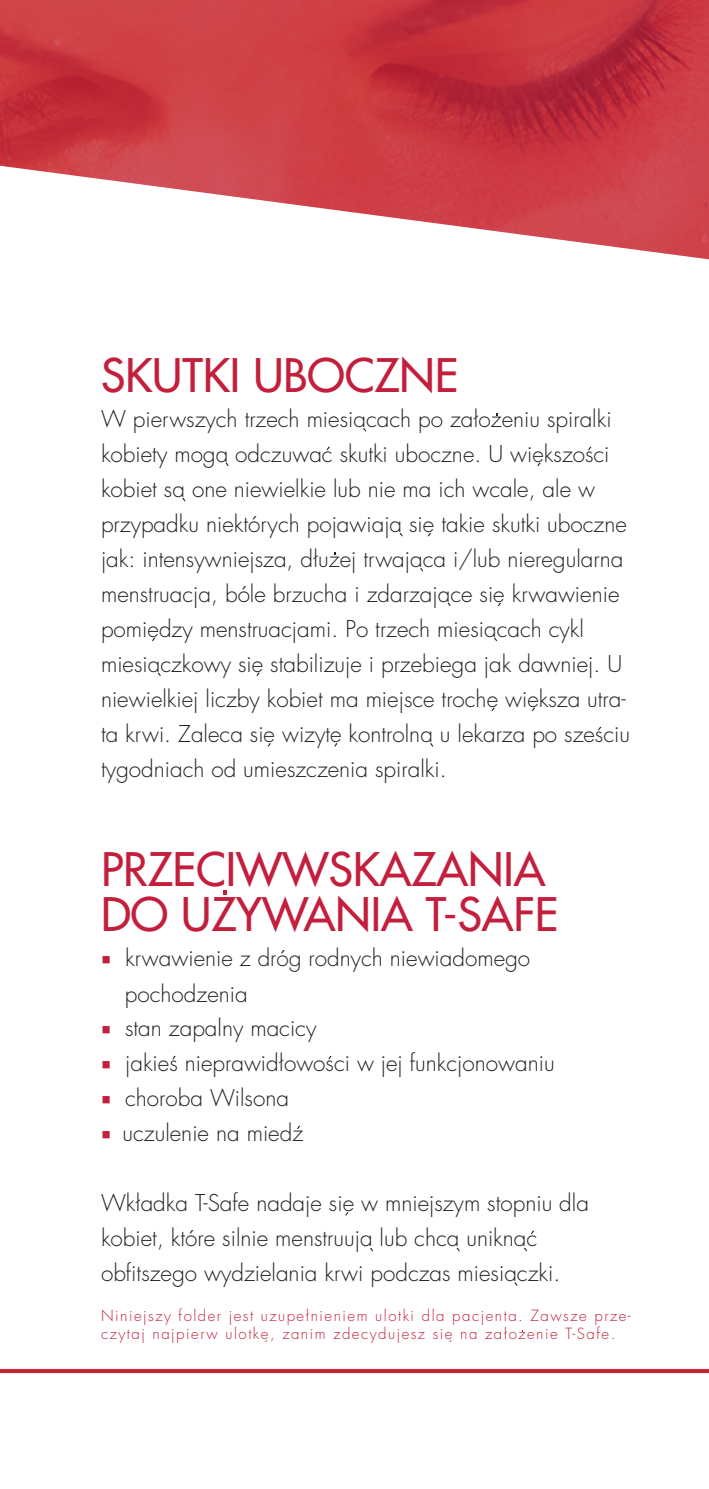
<style>
.page{position:relative;width:709px;height:1489px;background:#fff}
.page>*{position:absolute;margin:0;border:0;box-sizing:border-box;transform-origin:0 0}
.t1{font:500 45px "Futura Std";color:#c31f3d}
.t2{font:300 22.5px/35px "Futura Std";color:#231f20}
.t3{font:300 15px "Futura Std";letter-spacing:.1em;color:#c31f3d}
.s1{font-family:"Minion Pro";font-weight:400;font-size:25px;color:#c31f3d}
</style>
<div class="page">
<img style="left:0;top:0;width:709px;height:259px">
<img style="left:0;top:1233px;width:709px;height:141px">
<svg style="left:224px;top:890px;width:3px;height:4px"></svg>
<svg style="left:370px;top:1247px;width:3px;height:4px"></svg>
<svg style="left:456px;top:1247px;width:4px;height:4px"></svg>
<svg style="left:524px;top:1247px;width:3px;height:4px"></svg>
<p class="t1" style="left:101px;top:347px;width:359px">SKUTKI UBOCZNE</p>
<p class="t2" style="left:101px;top:401px;width:530px">W pierwszych trzech miesiacach po załozeniu spiralki kobiety moga odczuwac skutki uboczne. U wiekszosci kobiet sa one niewielkie lub nie ma ich wcale, ale w przypadku niektórych pojawiaja sie takie skutki uboczne jak: intensywniejsza, dłuzej trwajaca i/lub nieregularna menstruacja, bóle brzucha i zdarzajace sie krwawienie pomiedzy menstruacjami. Po trzech miesiacach cykl miesiaczkowy sie stabilizuje i przebiega jak dawniej. U niewielkiej liczby kobiet ma miejsce troche wieksza utra&shy;ta krwi. Zaleca sie wizyte kontrolna u lekarza po szesciu tygodniach od umieszczenia spiralki.</p>
<p class="t1" style="left:101px;top:841px;width:446px">PRZECIWWSKAZANIA</p>
<p class="t1" style="left:101px;top:886px;width:459px">DO UZYWANIA T-SAFE</p>
<p class="t2" style="left:101px;top:941px;width:431px"><span class="s1">■</span> krwawienie z dróg rodnych niewiadomego</p>
<p class="t2" style="left:125px;top:977px;width:124px">pochodzenia</p>
<p class="t2" style="left:101px;top:1011px;width:217px"><span class="s1">■</span> stan zapalny macicy</p>
<p class="t2" style="left:101px;top:1046px;width:455px"><span class="s1">■</span> jakies nieprawidłowosci w jej funkcjonowaniu</p>
<p class="t2" style="left:101px;top:1081px;width:189px"><span class="s1">■</span> choroba Wilsona</p>
<p class="t2" style="left:101px;top:1116px;width:204px"><span class="s1">■</span> uczulenie na miedz</p>
<p class="t2" style="left:101px;top:1186px;width:489px">Wkładka T-Safe nadaje sie w mniejszym stopniu dla</p>
<p class="t2" style="left:101px;top:1221px;width:438px">kobiet, które silnie menstruuja lub chca uniknac</p>
<p class="t2" style="left:101px;top:1256px;width:461px">obfitszego wydzielania krwi podczas miesiaczki.</p>
<p class="t3" style="left:101px;top:1306px;width:531px">Niniejszy folder jest uzupełnieniem ulotki dla pacjenta. Zawsze prze-</p>
<p class="t3" style="left:101px;top:1324px;width:516px">czytaj najpierw ulotke, zanim zdecydujesz sie na załozenie T-Safe.</p>
</div>
